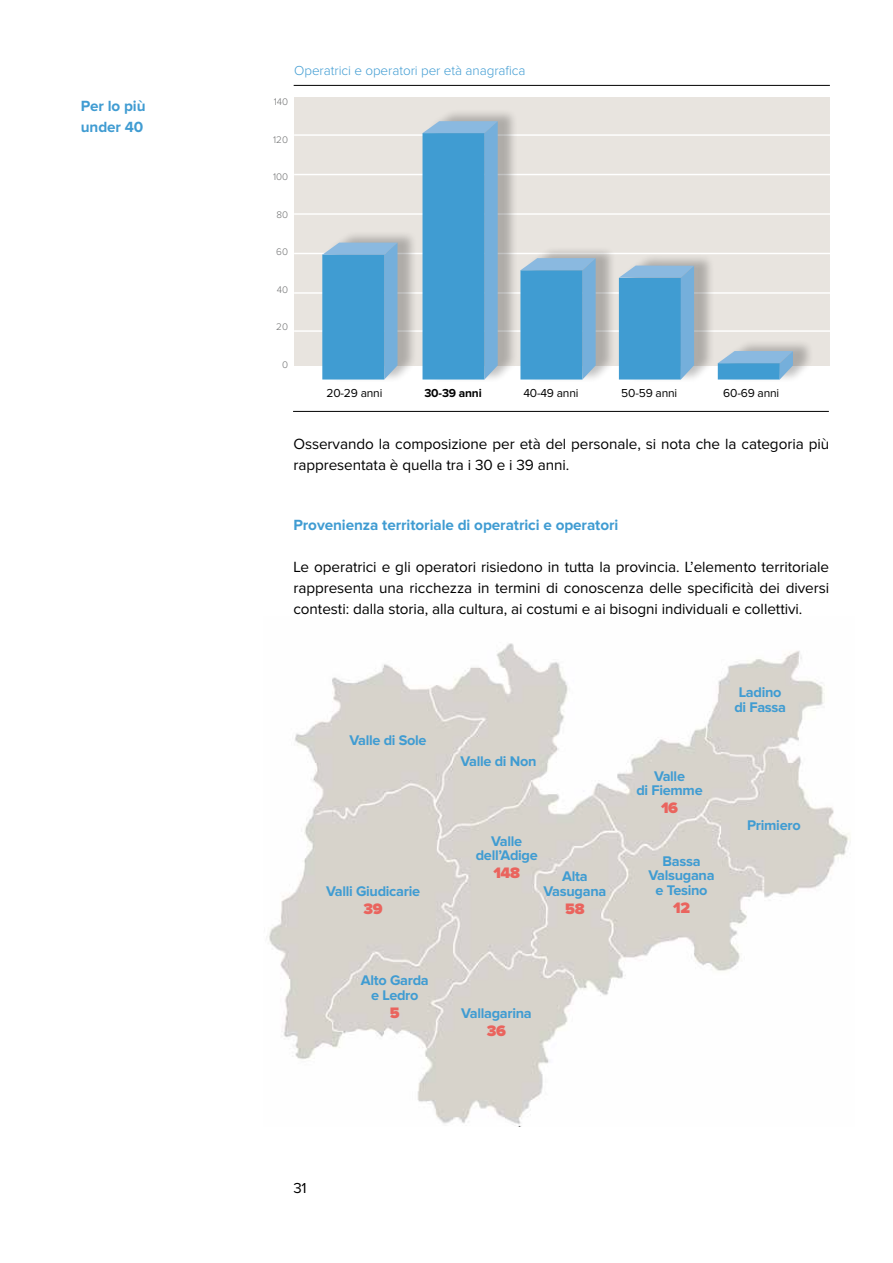
<style>
.page{position:relative;width:893px;height:1263px;background:#fff}
.page>*{position:absolute;margin:0;border:0;box-sizing:border-box;transform-origin:0 0}
.t1{font:900 15.75px "Proxima Nova";letter-spacing:-.02em;color:#ea645e}
.t2{font:15.3px/21px "Proxima Nova";letter-spacing:-.005em;color:#000}
.t3{font:700 15.3px/21px "Proxima Nova";letter-spacing:-.005em;color:#409cd2}
.t4{font:15px "Proxima Nova";color:#000}
.t5{font:700 14.55px/14.5px "Proxima Nova";letter-spacing:-.02em;color:#409cd2;text-align:center}
.t6{font:300 13.5px "Proxima Nova";letter-spacing:-.005em;color:#409cd2}
.t7{font:12px "Proxima Nova";letter-spacing:-.015em;color:#000}
.t8{font:700 12px "Proxima Nova";letter-spacing:-.015em;color:#000}
.t9{font:300 9.9px "Proxima Nova";color:#707172}
</style>
<div class="page">
<img style="left:269px;top:643px;width:581px;height:484px">
<div style="left:294px;top:97px;width:536px;height:268px;background:#e8e4df"></div>
<hr style="left:294px;top:174px;width:538px;height:1px;background:#fff">
<hr style="left:294px;top:213px;width:538px;height:2px;background:#fff">
<hr style="left:294px;top:253px;width:538px;height:1px;background:#fff">
<hr style="left:294px;top:292px;width:538px;height:2px;background:#fff">
<hr style="left:294px;top:330px;width:538px;height:2px;background:#fff">
<hr style="left:294px;top:134px;width:538px;height:2px;background:#fff">
<hr style="left:294px;top:85px;width:536px;height:1px;background:#000">
<hr style="left:293px;top:411px;width:536px;height:1px;background:#000">
<div style="left:327px;top:109px;width:487px;height:274px;background:#000;opacity:.25"></div>
<svg style="left:322px;top:243px;width:75px;height:137px;background:#51a2d4"></svg>
<svg style="left:422px;top:121px;width:76px;height:259px;background:#51a2d4"></svg>
<svg style="left:520px;top:258px;width:76px;height:122px;background:#55a4d4"></svg>
<svg style="left:619px;top:266px;width:75px;height:114px;background:#52a3d4"></svg>
<svg style="left:718px;top:351px;width:75px;height:29px;background:#70afd8"></svg>
<p class="t3" style="left:81px;top:96px;width:66px">Per lo più under 40</p>
<p class="t6" style="left:294px;top:64px;width:233px">Operatrici e operatori per età anagrafica</p>
<p class="t9" style="left:274px;top:97px;width:16px">140</p>
<p class="t9" style="left:273px;top:135px;width:16px">120</p>
<p class="t9" style="left:273px;top:172px;width:17px">100</p>
<p class="t9" style="left:276px;top:210px;width:13px">80</p>
<p class="t9" style="left:276px;top:247px;width:13px">60</p>
<p class="t9" style="left:277px;top:285px;width:13px">40</p>
<p class="t9" style="left:276px;top:322px;width:13px">20</p>
<p class="t9" style="left:282px;top:360px;width:8px">0</p>
<p class="t7" style="left:326px;top:388px;width:57px">20-29 anni</p>
<p class="t8" style="left:424px;top:388px;width:59px">30-39 anni</p>
<p class="t7" style="left:523px;top:388px;width:57px">40-49 anni</p>
<p class="t7" style="left:621px;top:388px;width:57px">50-59 anni</p>
<p class="t7" style="left:723px;top:388px;width:57px">60-69 anni</p>
<p class="t2" style="left:293px;top:434px;width:537px">Osservando la composizione per età del personale, si nota che la categoria più rappresentata è quella tra i 30 e i 39 anni.</p>
<p class="t3" style="left:293px;top:515px;width:326px">Provenienza territoriale di operatrici e operatori</p>
<p class="t2" style="left:293px;top:557px;width:537px;text-align:justify">Le operatrici e gli operatori risiedono in tutta la provincia. L’elemento territoriale rappresenta una ricchezza in termini di conoscenza delle specificità dei diversi contesti: dalla storia, alla cultura, ai costumi e ai bisogni individuali e collettivi.</p>
<p class="t5" style="left:350px;top:734px;width:79px">Valle di Sole</p>
<p class="t5" style="left:326px;top:884px;width:95px">Valli Giudicarie</p>
<p class="t1" style="left:364px;top:901px;width:21px">39</p>
<p class="t5" style="left:461px;top:754px;width:77px">Valle di Non</p>
<p class="t5" style="left:476px;top:834px;width:64px">Valle dell’Adige</p>
<p class="t1" style="left:493px;top:866px;width:28px">148</p>
<p class="t5" style="left:544px;top:870px;width:64px">Alta<br>Vasugana</p>
<p class="t1" style="left:565px;top:901px;width:21px">58</p>
<p class="t5" style="left:361px;top:974px;width:69px">Alto Garda e Ledro</p>
<p class="t1" style="left:390px;top:1005px;width:11px">5</p>
<p class="t5" style="left:461px;top:1007px;width:72px">Vallagarina</p>
<p class="t1" style="left:487px;top:1024px;width:21px">36</p>
<p class="t5" style="left:734px;top:686px;width:53px">Ladino di Fassa</p>
<p class="t5" style="left:636px;top:769px;width:68px">Valle<br>di Fiemme</p>
<p class="t1" style="left:661px;top:800px;width:19px">16</p>
<p class="t5" style="left:648px;top:854px;width:68px">Bassa<br>Valsugana e Tesino</p>
<p class="t1" style="left:673px;top:900px;width:18px">12</p>
<p class="t5" style="left:747px;top:818px;width:55px">Primiero</p>
<p class="t4" style="left:293px;top:1181px;width:15px">31</p>
</div>
